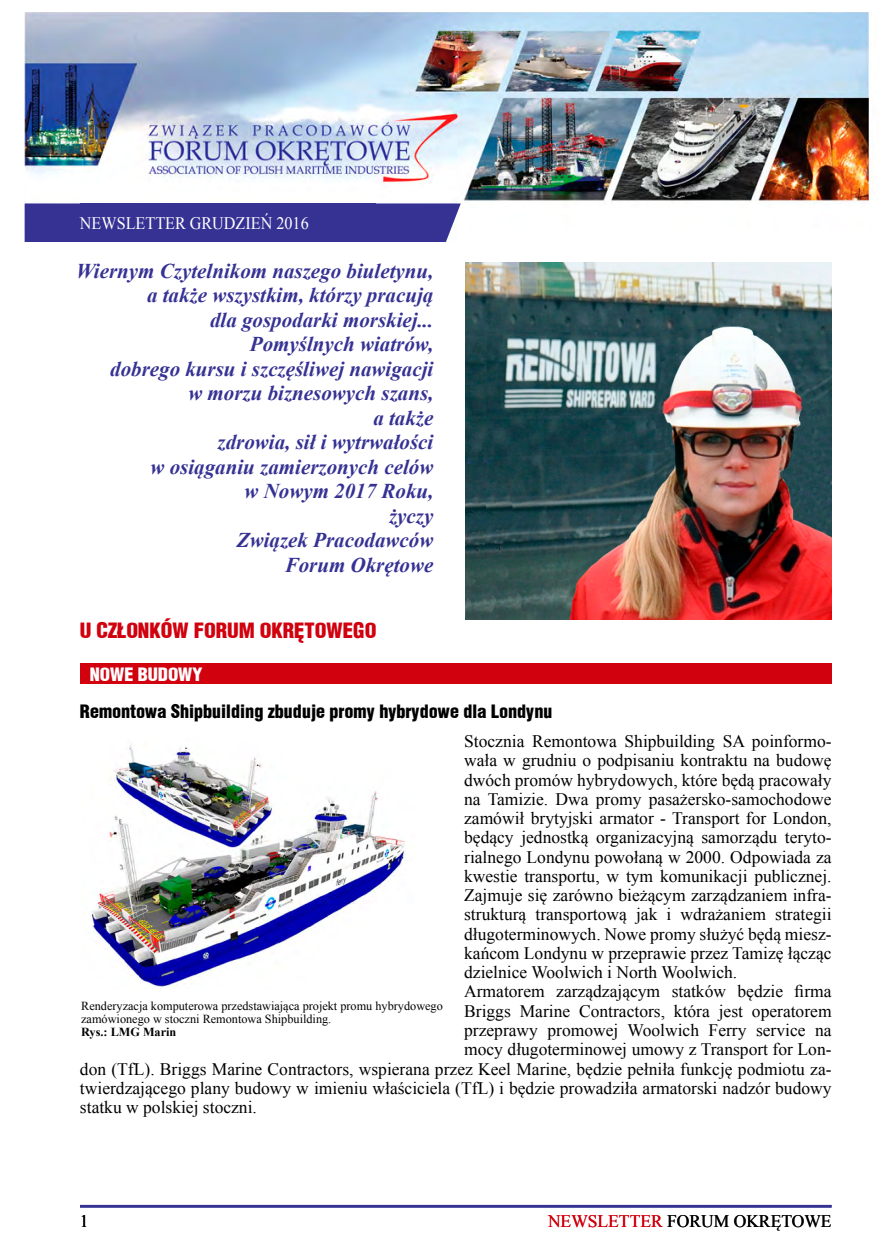
<style>
.page{position:relative;width:893px;height:1241px;background:#fff}
.page>*{position:absolute;margin:0;border:0;box-sizing:border-box;transform-origin:0 0}
.t1{font:italic 700 21px/24.5px "Times New Roman";color:#363294;text-align:right}
.t2{font:21px "Switz Cond Blackpl";color:#d1010e}
.t3{font:18.38px "Switz Cond Blackpl";color:#000}
.t4{font:18.38px "Switz Cond Blackpl";color:#fff}
.t5{font:17.5px "Times New Roman";color:#000}
.t6{font:17.5px "Times New Roman";color:#fff;scale:.92 1}
.t7{font:12.25px/13.1px "Times New Roman";color:#000}
.t8{font:700 12.25px "Times New Roman";color:#000}
.s1{color:#d1010e}
</style>
<div class="page">
<img style="left:25px;top:12px;width:847px;height:192px">
<hr style="left:80px;top:1204px;width:752px;height:3px;background:#363294">
<svg style="left:25px;top:203px;width:436px;height:39px;background:#423f9a"></svg>
<div style="left:80px;top:203px;width:295px;height:39px;background:#363294"></div>
<img style="left:91px;top:744px;width:315px;height:243px">
<img style="left:465px;top:262px;width:367px;height:357px">
<div style="left:80px;top:663px;width:752px;height:21px;background:#d1010e"></div>
<p class="t6" style="left:80px;top:210px;width:250px">NEWSLETTER GRUDZIEŃ 2016</p>
<p class="t1" style="left:76px;top:257px;width:359px">Wiernym Czytelnikom naszego biuletynu, a także wszystkim, którzy pracują<br>dla gospodarki morskiej...<br>Pomyślnych wiatrów,<br>dobrego kursu i szczęśliwej nawigacji<br>w morzu biznesowych szans,<br>a także<br>zdrowia, sił i wytrwałości<br>w osiąganiu zamierzonych celów<br>w Nowym 2017 Roku,<br>życzy<br>Związek Pracodawców<br>Forum Okrętowe</p>
<p class="t2" style="left:80px;top:616px;width:298px">U CZŁONKÓW FORUM OKRĘTOWEGO</p>
<p class="t4" style="left:90px;top:662px;width:114px">NOWE BUDOWY</p>
<p class="t3" style="left:80px;top:699px;width:474px">Remontowa Shipbuilding zbuduje promy hybrydowe dla Londynu</p>
<p class="t5" style="left:464px;top:728px;width:369px">Stocznia Remontowa Shipbuilding SA poinformo-</p>
<p class="t5" style="left:464px;top:748px;width:369px">wała w grudniu o podpisaniu kontraktu na budowę</p>
<p class="t5" style="left:464px;top:767px;width:369px">dwóch promów hybrydowych, które będą pracowały</p>
<p class="t5" style="left:464px;top:786px;width:369px">na Tamizie. Dwa promy pasażersko-samochodowe</p>
<p class="t5" style="left:464px;top:805px;width:369px">zamówił brytyjski armator - Transport for London,</p>
<p class="t5" style="left:464px;top:825px;width:369px">będący jednostką organizacyjną samorządu teryto-</p>
<p class="t5" style="left:464px;top:844px;width:369px">rialnego Londynu powołaną w 2000. Odpowiada za</p>
<p class="t5" style="left:464px;top:863px;width:369px">kwestie transportu, w tym komunikacji publicznej.</p>
<p class="t5" style="left:464px;top:882px;width:369px">Zajmuje się zarówno bieżącym zarządzaniem infra-</p>
<p class="t5" style="left:464px;top:902px;width:369px">strukturą transportową jak i wdrażaniem strategii</p>
<p class="t5" style="left:464px;top:921px;width:369px">długoterminowych. Nowe promy służyć będą miesz-</p>
<p class="t5" style="left:464px;top:940px;width:369px">kańcom Londynu w przeprawie przez Tamizę łącząc</p>
<p class="t5" style="left:464px;top:959px;width:275px">dzielnice Woolwich i North Woolwich.</p>
<p class="t5" style="left:464px;top:979px;width:369px">Armatorem zarządzającym statków będzie firma</p>
<p class="t5" style="left:464px;top:998px;width:369px">Briggs Marine Contractors, która jest operatorem</p>
<p class="t5" style="left:464px;top:1017px;width:369px">przeprawy promowej Woolwich Ferry service na</p>
<p class="t5" style="left:464px;top:1036px;width:369px">mocy długoterminowej umowy z Transport for Lon-</p>
<p class="t5" style="left:80px;top:1056px;width:753px">don (TfL). Briggs Marine Contractors, wspierana przez Keel Marine, będzie pełniła funkcję podmiotu za-</p>
<p class="t5" style="left:80px;top:1075px;width:753px">twierdzającego plany budowy w imieniu właściciela (TfL) i będzie prowadziła armatorski nadzór budowy</p>
<p class="t5" style="left:80px;top:1094px;width:178px">statku w polskiej stoczni.</p>
<p class="t7" style="left:81px;top:998px;width:363px">Renderyzacja komputerowa przedstawiająca projekt promu hybrydowego zamówionego w stoczni Remontowa Shipbuilding.</p>
<p class="t8" style="left:81px;top:1022px;width:97px">Rys.: LMG Marin</p>
<p class="t5" style="left:80px;top:1208px;width:10px">1</p>
<p class="t5" style="left:548px;top:1208px;width:285px"><span class="s1">NEWSLETTER</span> FORUM OKRĘTOWE</p>
</div>
